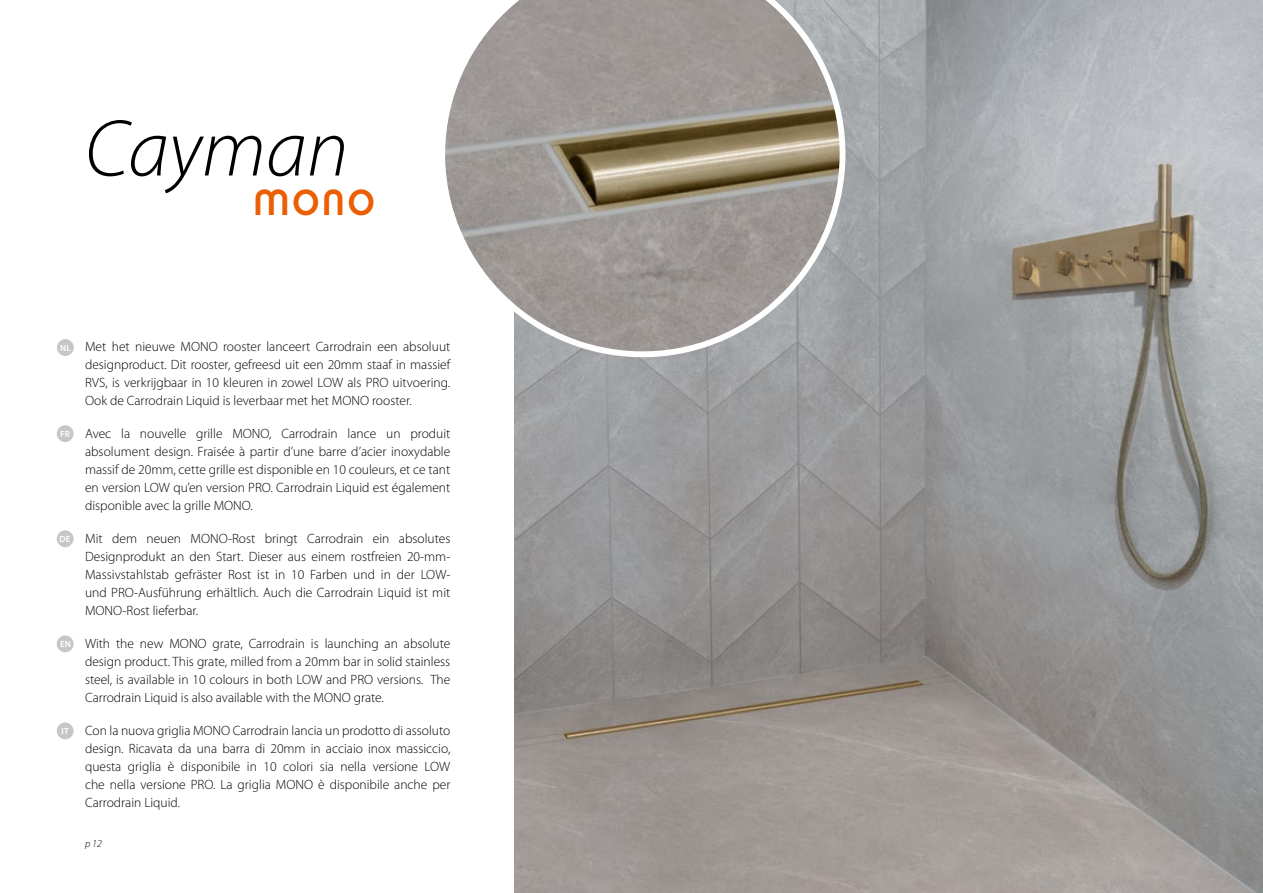
<style>
.page{position:relative;width:1263px;height:893px;background:#fff}
.page>*{position:absolute;margin:0;border:0;box-sizing:border-box;transform-origin:0 0}
.t1{font:italic 300 81px "Myriad Pro";color:#000}
.t2{font:36.15px "Chalet New York Nineteen Seventy";color:#eb5e04}
.t3{font:300 13.5px/18px "Myriad Pro";color:#000;text-align:justify}
.t4{font:italic 300 10.5px "Myriad Pro";color:#000}
.t5{font:600 9px "Myriad Pro";letter-spacing:.02em;color:#fff}
</style>
<div class="page">
<div style="left:57px;top:339px;width:17px;height:17px;background:#c5c6c6;border-radius:50%"></div>
<div style="left:57px;top:425px;width:17px;height:17px;background:#c5c6c6;border-radius:50%"></div>
<div style="left:57px;top:530px;width:17px;height:17px;background:#c5c6c6;border-radius:50%"></div>
<div style="left:57px;top:635px;width:17px;height:17px;background:#c5c6c6;border-radius:50%"></div>
<div style="left:57px;top:722px;width:17px;height:17px;background:#c5c6c6;border-radius:50%"></div>
<img style="left:514px;top:0;width:749px;height:893px">
<svg style="left:445px;top:0;width:417px;height:373px;background:#a4a09a"></svg>
<h1 class="t1" style="left:85px;top:100px;width:265px">Cayman</h1>
<h2 class="t2" style="left:253px;top:181px;width:123px">MONO</h2>
<p class="t5" style="left:60px;top:342px;width:12px">NL</p>
<p class="t5" style="left:60px;top:428px;width:11px">FR</p>
<p class="t5" style="left:59px;top:533px;width:12px">DE</p>
<p class="t5" style="left:60px;top:638px;width:12px">EN</p>
<p class="t5" style="left:62px;top:726px;width:9px">IT</p>
<p class="t3" style="left:85px;top:338px;width:367px">Met het nieuwe MONO rooster lanceert Carrodrain een absoluut designproduct. Dit rooster, gefreesd uit een 20mm staaf in massief RVS, is verkrijgbaar in 10 kleuren in zowel LOW als PRO uitvoering.<br>Ook de Carrodrain Liquid is leverbaar met het MONO rooster.</p>
<p class="t3" style="left:85px;top:425px;width:367px">Avec la nouvelle grille MONO, Carrodrain lance un produit absolument design. Fraisée à partir d’une barre d’acier inoxydable massif de 20mm, cette grille est disponible en 10 couleurs, et ce tant en version LOW qu’en version PRO. Carrodrain Liquid est également disponible avec la grille MONO.</p>
<p class="t3" style="left:85px;top:530px;width:367px">Mit dem neuen MONO-Rost bringt Carrodrain ein absolutes Designprodukt an den Start. Dieser aus einem rostfreien 20-mm-Massivstahlstab gefräster Rost ist in 10 Farben und in der LOW&shy;und PRO-Ausführung erhältlich. Auch die Carrodrain Liquid ist mit MONO-Rost lieferbar.</p>
<p class="t3" style="left:85px;top:635px;width:367px">With the new MONO grate, Carrodrain is launching an absolute design product. This grate, milled from a 20mm bar in solid stainless steel, is available in 10 colours in both LOW and PRO versions. The Carrodrain Liquid is also available with the MONO grate.</p>
<p class="t3" style="left:85px;top:722px;width:367px">Con la nuova griglia MONO Carrodrain lancia un prodotto di assoluto design. Ricavata da una barra di 20mm in acciaio inox massiccio, questa griglia è disponibile in 10 colori sia nella versione LOW che nella versione PRO. La griglia MONO è disponibile anche per Carrodrain Liquid.</p>
<p class="t4" style="left:85px;top:837px;width:18px">p 12</p>
</div>
